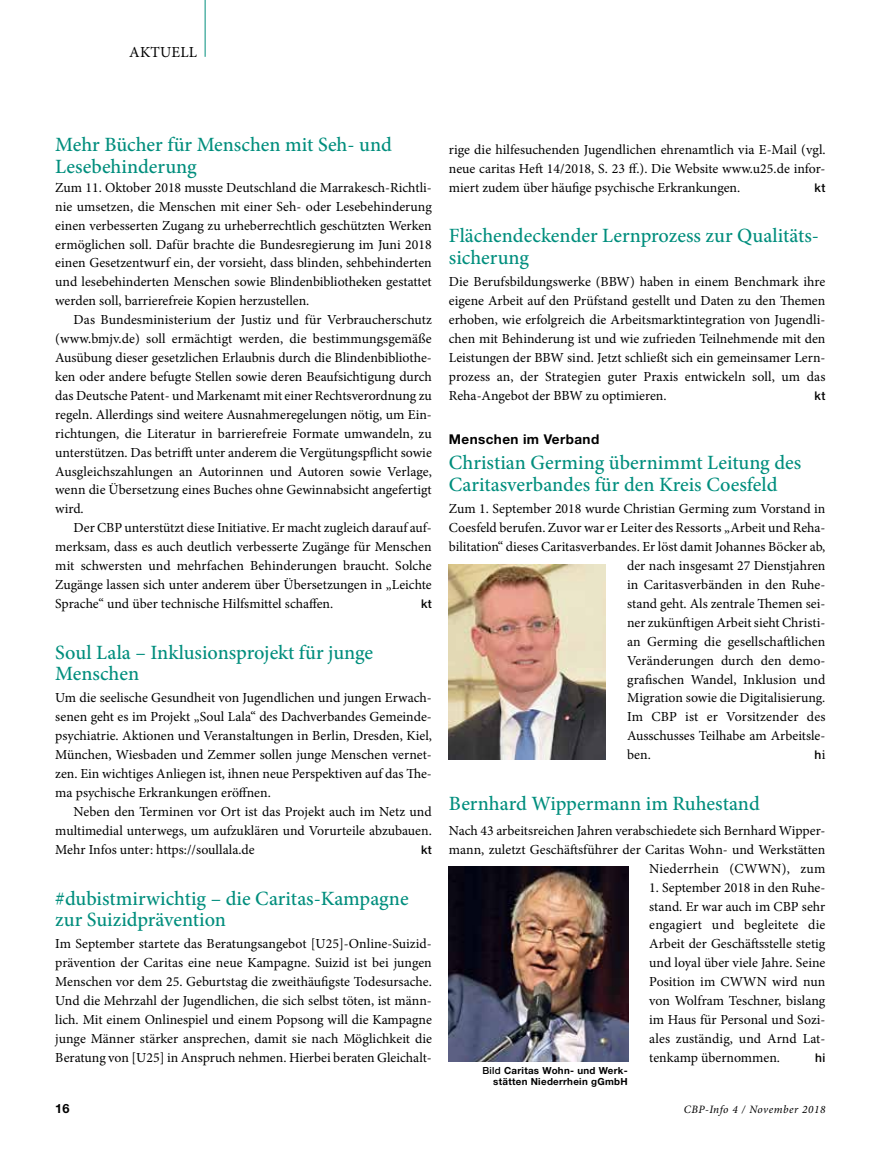
<style>
.page{position:relative;width:885px;height:1149px;background:#fff}
.page>*{position:absolute;margin:0;border:0;box-sizing:border-box;transform-origin:0 0}
.t1{font:500 20.25px/21.1px "Minion Pro";color:#008e7d}
.t2{font:15.3px "Minion Pro";letter-spacing:.01em;color:#000}
.t3{font:13.8px/18.9px "Minion Pro";color:#000;text-align:justify}
.t4{font:700 13.5px "Helvetica Neue LT Std";letter-spacing:.03em;color:#000}
.t5{font:700 12.75px "Helvetica Neue LT Std";color:#000}
.t6{font:500 12px "Helvetica Neue LT Std";letter-spacing:.03em;color:#000}
.t7{font:italic 11.25px "Minion Pro";letter-spacing:.045em;color:#000}
.t8{font:700 9.75px/10.9px "Helvetica Neue LT Std";letter-spacing:.03em;color:#000;text-align:right}
.s1{font-family:"Minion Pro";font-weight:400;font-size:13.8px}
.s2{font-weight:500}
</style>
<div class="page">
<hr style="left:205px;top:0;width:1px;height:57px;background:#008e7d">
<img style="left:449px;top:564px;width:156px;height:194px">
<img style="left:449px;top:866px;width:179px;height:194px">
<p class="t2" style="left:129px;top:42px;width:69px">AKTUELL</p>
<h1 class="t1" style="left:55px;top:134px;width:338px">Mehr Bücher für Menschen mit Seh- und<br>Lesebehinderung</h1>
<p class="t3" style="left:55px;top:178px;width:378px">Zum 11. Oktober 2018 musste Deutschland die Marrakesch-Richtli&shy;nie umsetzen, die Menschen mit einer Seh- oder Lesebehinderung einen verbesserten Zugang zu urheberrechtlich geschützten Werken ermöglichen soll. Dafür brachte die Bundesregierung im Juni 2018 einen Gesetzentwurf ein, der vorsieht, dass blinden, sehbehinderten und lesebehinderten Menschen sowie Blindenbibliotheken gestattet werden soll, barrierefreie Kopien herzustellen.</p>
<p class="t3" style="left:55px;top:310px;width:378px;text-indent:18px">Das Bundesministerium der Justiz und für Verbraucherschutz (www.bmjv.de) soll ermächtigt werden, die bestimmungsgemäße Ausübung dieser gesetzlichen Erlaubnis durch die Blindenbibliothe&shy;ken oder andere befugte Stellen sowie deren Beaufsichtigung durch das Deutsche Patent- und Markenamt mit einer Rechtsverordnung zu regeln. Allerdings sind weitere Ausnahmeregelungen nötig, um Ein&shy;richtungen, die Literatur in barrierefreie Formate umwandeln, zu unterstützen. Das betrifft unter anderem die Vergütungspflicht sowie Ausgleichszahlungen an Autorinnen und Autoren sowie Verlage, wenn die Übersetzung eines Buches ohne Gewinnabsicht angefertigt wird.</p>
<p class="t3" style="left:55px;top:518px;width:378px;text-indent:18px">Der CBP unterstützt diese Initiative. Er macht zugleich darauf auf&shy;merksam, dass es auch deutlich verbesserte Zugänge für Menschen mit schwersten und mehrfachen Behinderungen braucht. Solche Zugänge lassen sich unter anderem über Übersetzungen in „Leichte Sprache“ und über technische Hilfsmittel schaffen.</p>
<p class="t6" style="left:421px;top:596px;width:12px">kt</p>
<h1 class="t1" style="left:55px;top:641px;width:319px">Soul Lala – Inklusionsprojekt für junge<br>Menschen</h1>
<p class="t3" style="left:55px;top:688px;width:378px">Um die seelische Gesundheit von Jugendlichen und jungen Erwach&shy;senen geht es im Projekt „Soul Lala“ des Dachverbandes Gemeinde&shy;psychiatrie. Aktionen und Veranstaltungen in Berlin, Dresden, Kiel, München, Wiesbaden und Zemmer sollen junge Menschen vernet&shy;zen. Ein wichtiges Anliegen ist, ihnen neue Perspektiven auf das The&shy;ma psychische Erkrankungen eröffnen.</p>
<p class="t3" style="left:55px;top:802px;width:378px;text-indent:18px">Neben den Terminen vor Ort ist das Projekt auch im Netz und multimedial unterwegs, um aufzuklären und Vorurteile abzubauen.<br>Mehr Infos unter: https://soullala.de</p>
<p class="t6" style="left:421px;top:842px;width:12px">kt</p>
<h1 class="t1" style="left:55px;top:887px;width:355px">#dubistmirwichtig – die Caritas-Kampagne zur Suizidprävention</h1>
<p class="t3" style="left:55px;top:934px;width:378px">Im September startete das Beratungsangebot [U25]-Online-Suizid&shy;prävention der Caritas eine neue Kampagne. Suizid ist bei jungen Menschen vor dem 25. Geburtstag die zweithäufigste Todesursache.<br>Und die Mehrzahl der Jugendlichen, die sich selbst töten, ist männ&shy;lich. Mit einem Onlinespiel und einem Popsong will die Kampagne junge Männer stärker ansprechen, damit sie nach Möglichkeit die Beratung von [U25] in Anspruch nehmen. Hierbei beraten Gleichalt-</p>
<p class="t3" style="left:449px;top:140px;width:378px">rige die hilfesuchenden Jugendlichen ehrenamtlich via E-Mail (vgl. neue caritas Heft 14/2018, S. 23 ff.). Die Website www.u25.de infor&shy;miert zudem über häufige psychische Erkrankungen.</p>
<p class="t6" style="left:814px;top:180px;width:12px">kt</p>
<h1 class="t1" style="left:449px;top:225px;width:371px">Flächendeckender Lernprozess zur Qualitäts&shy;sicherung</h1>
<p class="t3" style="left:449px;top:272px;width:378px">Die Berufsbildungswerke (BBW) haben in einem Benchmark ihre eigene Arbeit auf den Prüfstand gestellt und Daten zu den Themen erhoben, wie erfolgreich die Arbeitsmarktintegration von Jugendli&shy;chen mit Behinderung ist und wie zufrieden Teilnehmende mit den Leistungen der BBW sind. Jetzt schließt sich ein gemeinsamer Lern&shy;prozess an, der Strategien guter Praxis entwickeln soll, um das Reha-Angebot der BBW zu optimieren.</p>
<p class="t6" style="left:814px;top:388px;width:12px">kt</p>
<p class="t4" style="left:449px;top:431px;width:152px">Menschen im Verband</p>
<h1 class="t1" style="left:449px;top:452px;width:354px">Christian Germing übernimmt Leitung des<br>Caritasverbandes für den Kreis Coesfeld</h1>
<p class="t3" style="left:449px;top:499px;width:378px">Zum 1. September 2018 wurde Christian Germing zum Vorstand in</p>
<p class="t3" style="left:449px;top:518px;width:378px">Coesfeld berufen. Zuvor war er Leiter des Ressorts „Arbeit und Reha-</p>
<p class="t3" style="left:449px;top:537px;width:378px">bilitation“ dieses Caritasverbandes. Er löst damit Johannes Böcker ab,</p>
<p class="t3" style="left:627px;top:556px;width:200px">der nach insgesamt 27 Dienstjahren</p>
<p class="t3" style="left:627px;top:575px;width:200px">in Caritasverbänden in den Ruhe-</p>
<p class="t3" style="left:627px;top:594px;width:200px">stand geht. Als zentrale Themen sei-</p>
<p class="t3" style="left:627px;top:613px;width:200px">ner zukünftigen Arbeit sieht Christi-</p>
<p class="t3" style="left:627px;top:631px;width:200px">an Germing die gesellschaftlichen</p>
<p class="t3" style="left:627px;top:650px;width:200px">Veränderungen durch den demo-</p>
<p class="t3" style="left:627px;top:669px;width:200px">grafischen Wandel, Inklusion und</p>
<p class="t3" style="left:627px;top:688px;width:200px">Migration sowie die Digitalisierung.</p>
<p class="t3" style="left:627px;top:707px;width:200px">Im CBP ist er Vorsitzender des</p>
<p class="t3" style="left:627px;top:726px;width:200px">Ausschusses Teilhabe am Arbeitsle-</p>
<p class="t3" style="left:627px;top:745px;width:25px">ben.</p>
<p class="t6" style="left:814px;top:747px;width:12px">h<span class="s1">i</span></p>
<h1 class="t1" style="left:449px;top:792px;width:312px">Bernhard Wippermann im Ruhestand</h1>
<p class="t3" style="left:449px;top:820px;width:378px;text-align:right">Nach 43 arbeitsreichen Jahren verabschiedete sich Bernhard Wipper&shy;mann, zuletzt Geschäftsführer der Caritas Wohn- und Werkstätten<br>Niederrhein (CWWN), zum</p>
<p class="t3" style="left:649px;top:877px;width:178px">1. September 2018 in den Ruhe&shy;stand. Er war auch im CBP sehr engagiert und begleitete die Arbeit der Geschäftsstelle stetig und loyal über viele Jahre. Seine Position im CWWN wird nun von Wolfram Teschner, bislang im Haus für Personal und Sozi&shy;ales zuständig, und Arnd Lat&shy;tenkamp übernommen.</p>
<p class="t6" style="left:815px;top:1050px;width:12px">hi</p>
<p class="t8" style="left:482px;top:1064px;width:147px"><span class="s2">Bild</span> Caritas Wohn- und Werk&shy;stätten Niederrhein gGmbH</p>
<p class="t5" style="left:55px;top:1100px;width:16px">16</p>
<p class="t7" style="left:683px;top:1101px;width:143px">CBP-Info 4 / November 2018</p>
</div>
